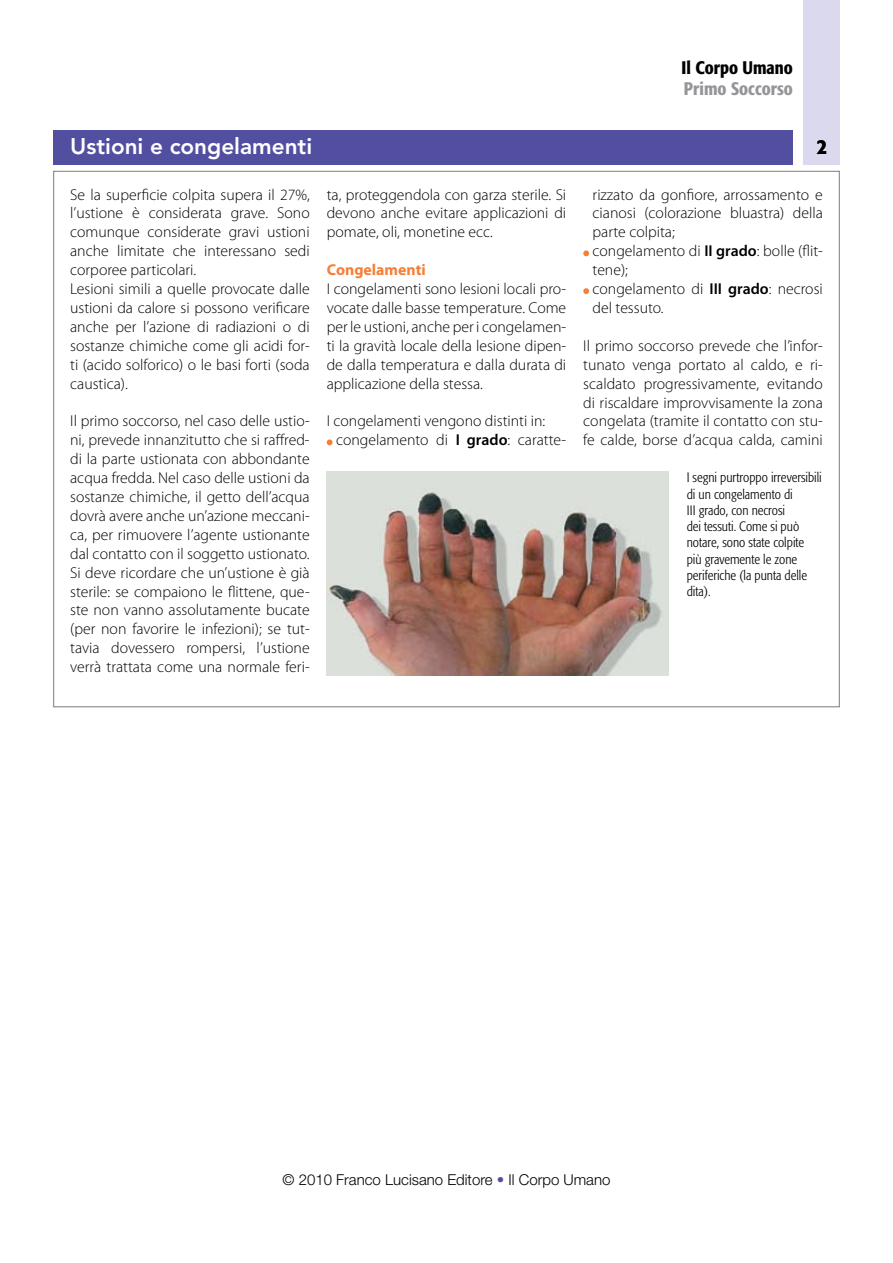
<style>
.page{position:relative;width:893px;height:1263px;background:#fff}
.page>*{position:absolute;margin:0;border:0;box-sizing:border-box;transform-origin:0 0}
.t1{font:800 22.5px "Avenir LT Std";color:#fff}
.t2{font:500 condensed 21px "Formata";color:#000}
.t3{font:500 condensed 18px "Formata";color:#939598}
.t4{font:500 condensed 18px "Formata";color:#000}
.t5{font:300 15.75px/18.9px "Myriad Pro";color:#000;text-align:justify}
.t6{font:700 15.75px "Myriad Pro";color:#f57f36}
.t7{font:300 15px "Helvetica Neue LT Std";color:#000}
.t8{font:300 condensed 13.5px/16.2px "Formata";color:#000}
.s1{font-weight:600}
.s2{color:#524fa1}
</style>
<div class="page">
<div style="left:53px;top:130px;width:740px;height:34px;background:#524fa1"></div>
<div style="left:804px;top:0;width:36px;height:164px;background:#dbd9ed"></div>
<svg style="left:327px;top:439px;width:6px;height:6px"></svg>
<svg style="left:583px;top:250px;width:6px;height:6px"></svg>
<svg style="left:583px;top:288px;width:6px;height:6px"></svg>
<img style="left:327px;top:471px;width:341px;height:204px">
<p class="t4" style="left:681px;top:57px;width:113px">Il Corpo Umano</p>
<p class="t3" style="left:684px;top:78px;width:111px">Primo Soccorso</p>
<h1 class="t1" style="left:70px;top:133px;width:244px">Ustioni e congelamenti</h1>
<h2 class="t2" style="left:817px;top:133px;width:12px">2</h2>
<p class="t5" style="left:70px;top:185px;width:241px;text-align:left">Se la superficie colpita supera il 27%, l’ustione è considerata grave. Sono comunque considerate gravi ustioni anche limitate che interessano sedi corporee particolari.<br>Lesioni simili a quelle provocate dalle ustioni da calore si possono verificare anche per l’azione di radiazioni o di sostanze chimiche come gli acidi for&shy;ti (acido solforico) o le basi forti (soda caustica).</p>
<p class="t5" style="left:70px;top:412px;width:241px">Il primo soccorso, nel caso delle ustio&shy;ni, prevede innanzitutto che si raffred&shy;di la parte ustionata con abbondante acqua fredda. Nel caso delle ustioni da sostanze chimiche, il getto dell’acqua dovrà avere anche un’azione meccani&shy;ca, per rimuovere l’agente ustionante dal contatto con il soggetto ustionato.<br>Si deve ricordare che un’ustione è già sterile: se compaiono le flittene, que&shy;ste non vanno assolutamente bucate (per non favorire le infezioni); se tut&shy;tavia dovessero rompersi, l’ustione verrà trattata come una normale feri-</p>
<p class="t5" style="left:327px;top:185px;width:241px">ta, proteggendola con garza sterile. Si devono anche evitare applicazioni di pomate, oli, monetine ecc.</p>
<p class="t6" style="left:327px;top:261px;width:101px">Congelamenti</p>
<p class="t5" style="left:327px;top:280px;width:241px">I congelamenti sono lesioni locali pro&shy;vocate dalle basse temperature. Come per le ustioni, anche per i congelamen&shy;ti la gravità locale della lesione dipen&shy;de dalla temperatura e dalla durata di applicazione della stessa.</p>
<p class="t5" style="left:336px;top:412px;width:232px;text-indent:-9px">I congelamenti vengono distinti in: congelamento di <span class="s1">I grado</span>: caratte-</p>
<p class="t5" style="left:593px;top:185px;width:232px;text-align:left">rizzato da gonfiore, arrossamento e cianosi (colorazione bluastra) della parte colpita;<br>congelamento di <span class="s1">II grado</span>: bolle (flit&shy;tene);<br>congelamento di <span class="s1">III grado</span>: necrosi del tessuto.</p>
<p class="t5" style="left:583px;top:336px;width:241px">Il primo soccorso prevede che l’infor&shy;tunato venga portato al caldo, e ri&shy;scaldato progressivamente, evitando di riscaldare improvvisamente la zona congelata (tramite il contatto con stu&shy;fe calde, borse d’acqua calda, camini</p>
<p class="t8" style="left:687px;top:470px;width:137px">I segni purtroppo irreversibili di un congelamento di<br>III grado, con necrosi<br>dei tessuti. Come si può notare, sono state colpite più gravemente le zone periferiche (la punta delle dita).</p>
<p class="t7" style="left:282px;top:1170px;width:329px">© 2010 Franco Lucisano Editore <span class="s2">•</span> Il Corpo Umano</p>
</div>
